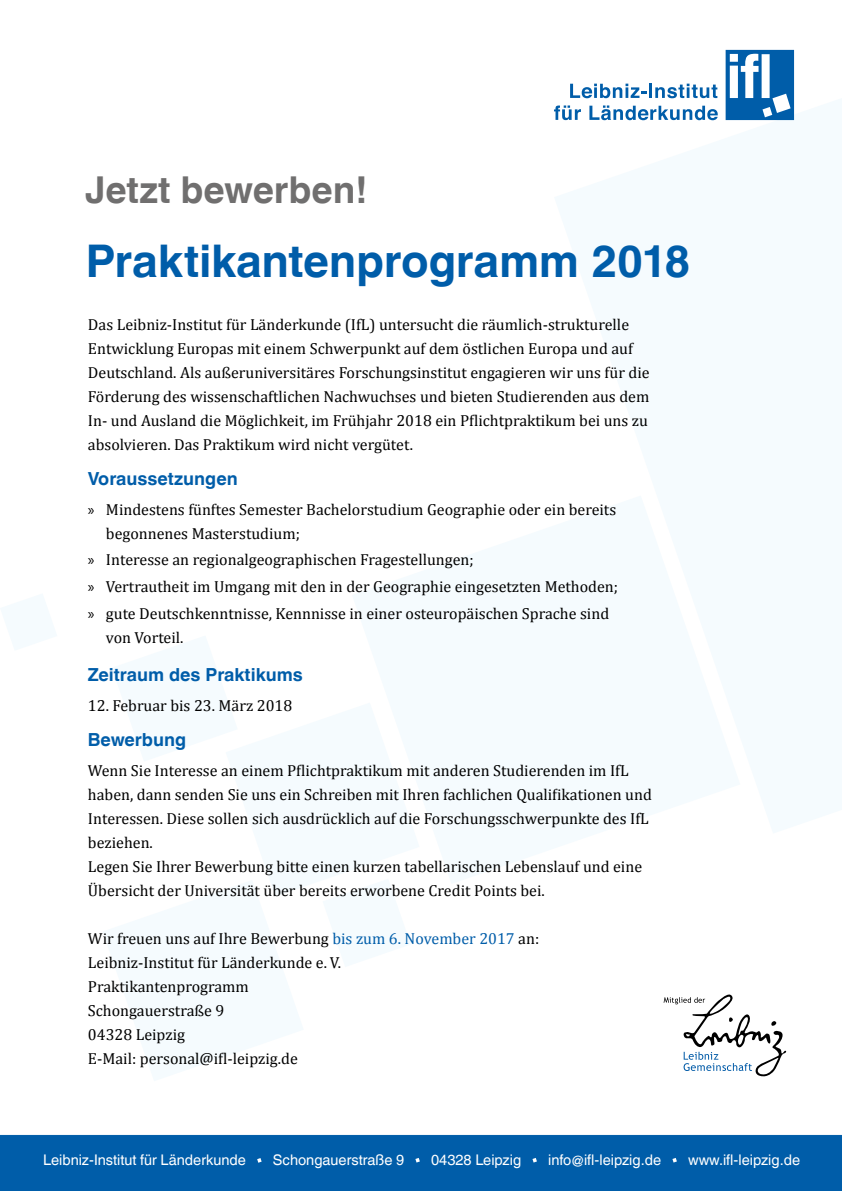
<style>
.page{position:relative;width:842px;height:1191px;background:#fff}
.page>*{position:absolute;margin:0;border:0;box-sizing:border-box;transform-origin:0 0}
.Fließtext{font:700 45px "Helvetica World";letter-spacing:-.005em;color:#005da9}
.Fließtext-2{font:700 37px "Helvetica World";color:#706f6f}
.Zwischenüberschrift{font:700 18px "Helvetica World";color:#005da9}
.Fließtext-3{font:16px/24px "Cambria";color:#000}
.t1{font:14.6px "Helvetica World";color:#fff}
.s1{font-family:"Myriad Pro"}
.s2{color:#005da9}
</style>
<div class="page">
<div style="left:0;top:1135px;width:842px;height:56px;background:#005da9"></div>
<svg style="left:257px;top:1158px;width:5px;height:4px"></svg>
<svg style="left:415px;top:1157px;width:5px;height:5px"></svg>
<svg style="left:532px;top:1157px;width:5px;height:5px"></svg>
<svg style="left:672px;top:1157px;width:5px;height:5px"></svg>
<svg style="left:664px;top:994px;width:122px;height:82px"></svg>
<svg style="left:726px;top:50px;width:68px;height:70px"></svg>
<svg style="left:570px;top:84px;width:77px;height:14px"></svg>
<hr style="left:649px;top:84px;width:3px;height:14px;background:#005da9">
<svg style="left:655px;top:84px;width:62px;height:14px"></svg>
<svg style="left:554px;top:105px;width:27px;height:15px"></svg>
<svg style="left:589px;top:105px;width:129px;height:15px"></svg>
<p class="Fließtext-2" style="left:85px;top:168px;width:284px">Jetzt bewerben!</p>
<p class="Fließtext" style="left:86px;top:235px;width:606px">Praktikantenprogramm 2018</p>
<p class="Fließtext-3" style="left:88px;top:312px;width:563px">Das Leibniz-Institut für Länderkunde (IfL) untersucht die räumlich-strukturelle Entwicklung Europas mit einem Schwerpunkt auf dem östlichen Europa und auf Deutschland. Als außeruniversitäres Forschungsinstitut engagieren wir uns für die Förderung des wissenschaftlichen Nachwuchses und bieten Studierenden aus dem In- und Ausland die Möglichkeit, im Frühjahr 2018 ein Pflichtpraktikum bei uns zu absolvieren. Das Praktikum wird nicht vergütet.</p>
<p class="Zwischenüberschrift" style="left:88px;top:468px;width:151px">Voraussetzungen</p>
<p class="Fließtext-3" style="left:106px;top:497px;width:512px;text-indent:-18px"><span class="s1">»</span> Mindestens fünftes Semester Bachelorstudium Geographie oder ein bereits begonnenes Masterstudium;</p>
<p class="Fließtext-3" style="left:88px;top:548px;width:387px"><span class="s1">»</span> Interesse an regionalgeographischen Fragestellungen;</p>
<p class="Fließtext-3" style="left:88px;top:575px;width:532px"><span class="s1">»</span> Vertrautheit im Umgang mit den in der Geographie eingesetzten Methoden;</p>
<p class="Fließtext-3" style="left:106px;top:601px;width:505px;text-indent:-18px"><span class="s1">»</span> gute Deutschkenntnisse, Kennnisse in einer osteuropäischen Sprache sind von Vorteil.</p>
<p class="Zwischenüberschrift" style="left:88px;top:664px;width:216px">Zeitraum des Praktikums</p>
<p class="Fließtext-3" style="left:88px;top:693px;width:206px">12. Februar bis 23. März 2018</p>
<p class="Zwischenüberschrift" style="left:88px;top:729px;width:100px">Bewerbung</p>
<p class="Fließtext-3" style="left:88px;top:758px;width:565px">Wenn Sie Interesse an einem Pflichtpraktikum mit anderen Studierenden im IfL haben, dann senden Sie uns ein Schreiben mit Ihren fachlichen Qualifikationen und Interessen. Diese sollen sich ausdrücklich auf die Forschungsschwerpunkte des IfL beziehen.<br>Legen Sie Ihrer Bewerbung bitte einen kurzen tabellarischen Lebenslauf und eine Übersicht der Universität über bereits erworbene Credit Points bei.</p>
<p class="Fließtext-3" style="left:88px;top:926px;width:453px">Wir freuen uns auf Ihre Bewerbung <span class="s2">bis zum 6. November 2017</span> an:</p>
<p class="Fließtext-3" style="left:88px;top:950px;width:255px">Leibniz-Institut für Länderkunde e. V.<br>Praktikantenprogramm<br>Schongauerstraße 9<br>04328 Leipzig<br>E-Mail: personal@ifl-leipzig.de</p>
<p class="t1" style="left:43px;top:1151px;width:204px">Leibniz-Institut für Länderkunde</p>
<p class="t1" style="left:273px;top:1151px;width:133px">Schongauerstraße 9</p>
<p class="t1" style="left:431px;top:1151px;width:92px">04328 Leipzig</p>
<p class="t1" style="left:548px;top:1151px;width:115px">info@ifl-leipzig.de</p>
<p class="t1" style="left:688px;top:1151px;width:114px">www.ifl-leipzig.de</p>
</div>
